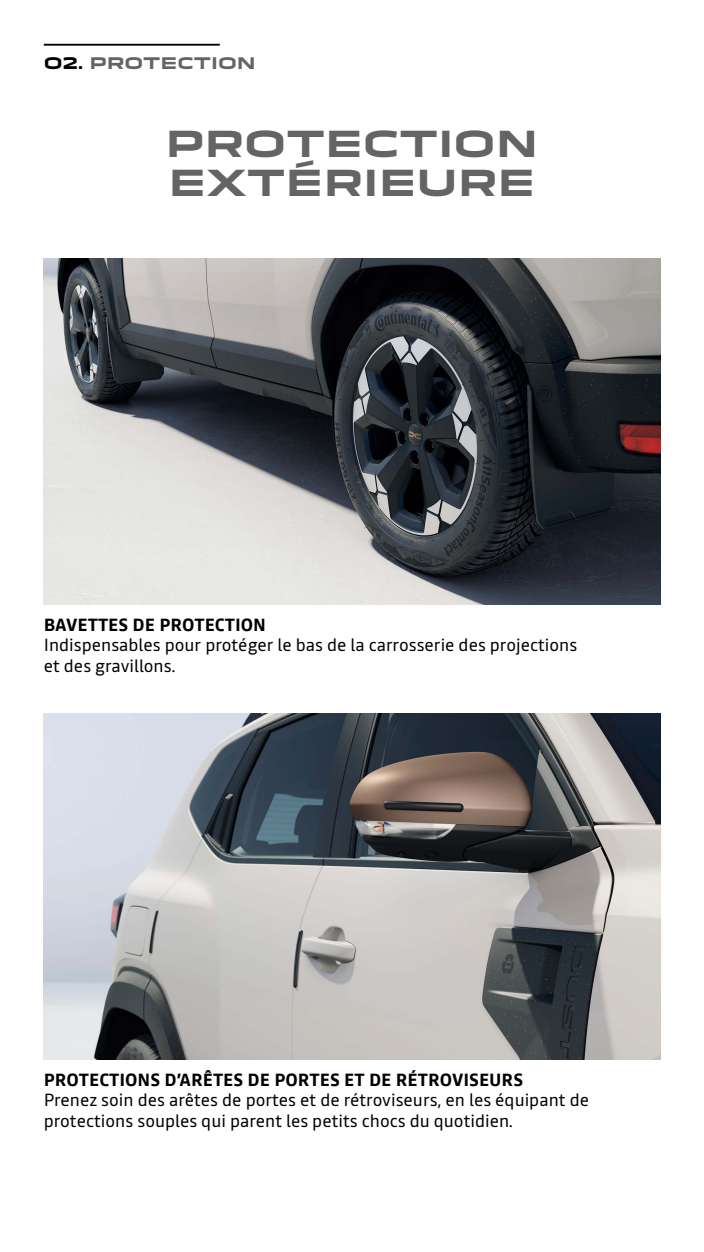
<style>
.page{position:relative;width:704px;height:1252px;background:#fff}
.page>*{position:absolute;margin:0;border:0;box-sizing:border-box;transform-origin:0 0}
.t1{font:700 35px/38.1px "Dacia Block Extended";color:#646464}
.t2{font:17.5px/20.6px "Read";color:#000}
.t3{font:700 17.5px "Read";color:#000}
.t4{font:700 15.62px "Dacia Block Extended";color:#646464}
.s1{color:#000}
</style>
<div class="page">
<img style="left:44px;top:258px;width:615px;height:346px">
<img style="left:44px;top:713px;width:615px;height:345px">
<hr style="left:44px;top:44px;width:176px;height:2px;background:#000">
<p class="t4" style="left:44px;top:54px;width:213px"><span class="s1">O2.</span> PROTECTION</p>
<h1 class="t1" style="left:165px;top:126px;width:374px">PROTECTION<br>EXTÉRIEURE</h1>
<p class="t3" style="left:44px;top:612px;width:224px">BAVETTES DE PROTECTION</p>
<p class="t2" style="left:44px;top:634px;width:534px">Indispensables pour protéger le bas de la carrosserie des projections et des gravillons.</p>
<p class="t3" style="left:44px;top:1066px;width:480px">PROTECTIONS D’ARÊTES DE PORTES ET DE RÉTROVISEURS</p>
<p class="t2" style="left:44px;top:1089px;width:546px">Prenez soin des arêtes de portes et de rétroviseurs, en les équipant de protections souples qui parent les petits chocs du quotidien.</p>
</div>
